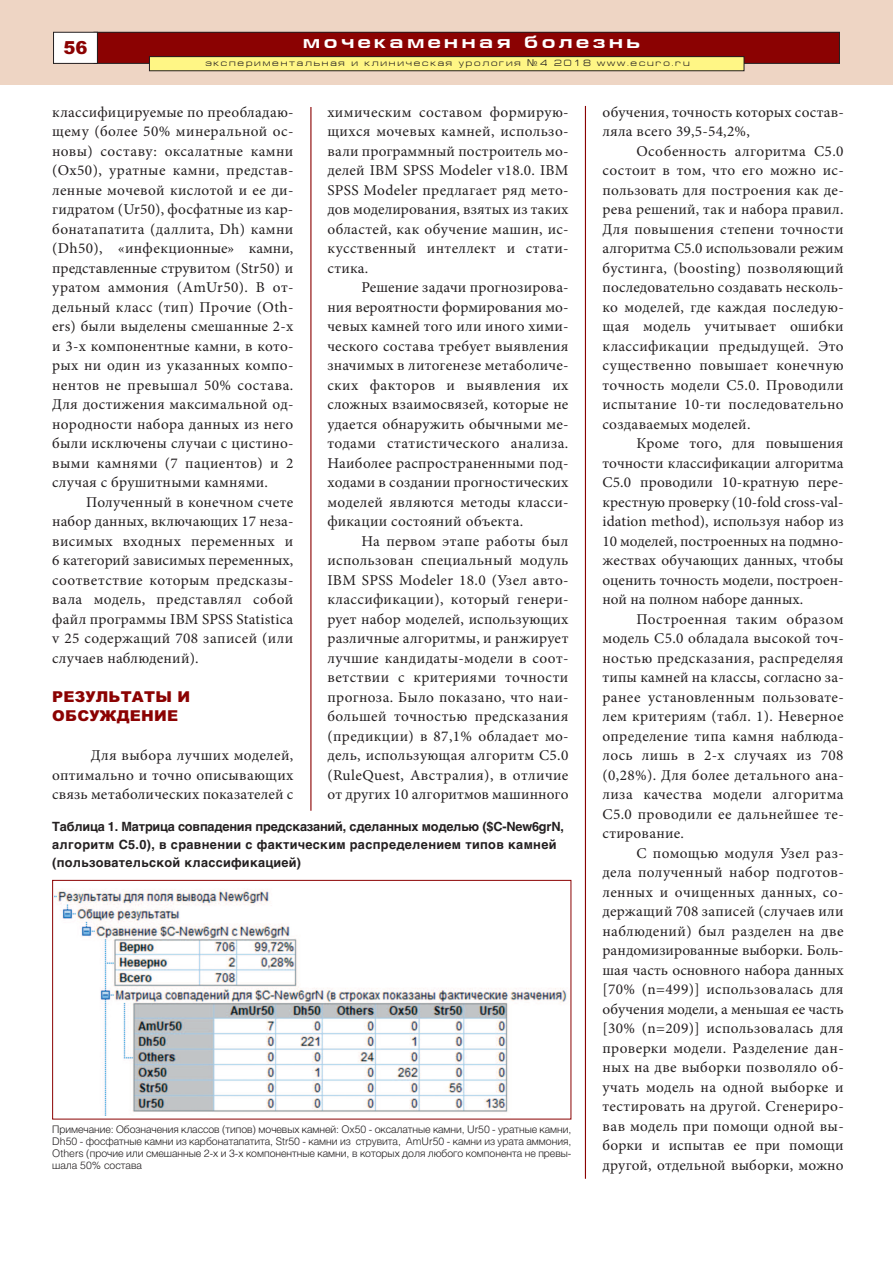
<style>
.page{position:relative;width:893px;height:1263px;background:#fff}
.page>*{position:absolute;margin:0;border:0;box-sizing:border-box;transform-origin:0 0}
.t1{font:700 18px "Europe Ext";letter-spacing:.2em;color:#fff}
.t2{font:900 18px "Arial";color:#8b0202}
.t3{font:15px/19.5px "Minion Pro";letter-spacing:.015em;color:#231f20;text-align:justify}
.t4{font:900 15px/19.5px "Arial";letter-spacing:.015em;color:#8b0202}
.t5{font:700 12.75px/18px "Helvetica";letter-spacing:.02em;color:#231f20}
.t6{font:300 10.5px/12px "Helvetica";color:#231f20;text-align:justify}
.t7{font:9px "Europe Ext Normal";letter-spacing:.2em;color:#231f20}
.s1{font-family:"Europe"}
</style>
<div class="page">
<hr style="left:310px;top:107px;width:1px;height:704px;background:#8b0202">
<hr style="left:585px;top:106px;width:1px;height:1073px;background:#8b0202">
<div style="left:0;top:0;width:893px;height:85px;background:#eed5c4"></div>
<div style="left:94px;top:33px;width:745px;height:30px;background:#8b0202"></div>
<div style="left:94px;top:32px;width:746px;height:32px;border:1px solid #231f20"></div>
<div style="left:54px;top:33px;width:43px;height:30px;background:#fff"></div>
<div style="left:53px;top:32px;width:45px;height:32px;border:1px solid #231f20"></div>
<div style="left:150px;top:57px;width:594px;height:13px;background:#fff685"></div>
<div style="left:149px;top:56px;width:595px;height:15px;border:1px solid #231f20"></div>
<img style="left:55px;top:889px;width:512px;height:226px">
<div style="left:52px;top:880px;width:519px;height:239px;border:1px solid #8b0202"></div>
<p class="t2" style="left:64px;top:37px;width:26px">56</p>
<p class="t1" style="left:303px;top:31px;width:339px">мочекаменная болезнь</p>
<p class="t7" style="left:205px;top:58px;width:486px">экспериментальная и клиническая урология <span class="s1">¹</span>4 2018 www.ecuro.ru</p>
<p class="t3" style="left:52px;top:104px;width:243px">классифицируемые по преобладаю&shy;щему (более 50% минеральной ос&shy;новы) составу: оксалатные камни (Ox50), уратные камни, представ&shy;ленные мочевой кислотой и ее ди&shy;гидратом (Ur50), фосфатные из кар&shy;бонатапатита (даллита, Dh) камни (Dh50), «инфекционные» камни, представленные струвитом (Str50) и уратом аммония (AmUr50). В от&shy;дельный класс (тип) Прочие (Oth&shy;ers) были выделены смешанные 2-х и 3-х компонентные камни, в кото&shy;рых ни один из указанных компо&shy;нентов не превышал 50% состава.<br>Для достижения максимальной од&shy;нородности набора данных из него были исключены случаи с цистино&shy;выми камнями (7 пациентов) и 2 случая с брушитными камнями.</p>
<p class="t3" style="left:52px;top:494px;width:243px;text-indent:34px">Полученный в конечном счете набор данных, включающих 17 неза&shy;висимых входных переменных и 6 категорий зависимых переменных, соответствие которым предсказы&shy;вала модель, представлял собой файл программы IBM SPSS Statistica v 25 содержащий 708 записей (или случаев наблюдений).</p>
<p class="t4" style="left:52px;top:687px;width:139px">РЕЗУЛЬТАТЫ И<br>ОБСУЖДЕНИЕ</p>
<p class="t3" style="left:52px;top:747px;width:243px;text-indent:39px">Для выбора лучших моделей, оптимально и точно описывающих связь метаболических показателей с</p>
<p class="t3" style="left:327px;top:104px;width:243px">химическим составом формирую&shy;щихся мочевых камней, использо&shy;вали программный построитель мо&shy;делей IBM SPSS Modeler v18.0. IBM SPSS Modeler предлагает ряд мето&shy;дов моделирования, взятых из таких областей, как обучение машин, ис&shy;кусственный интеллект и стати&shy;стика.</p>
<p class="t3" style="left:327px;top:279px;width:243px;text-indent:34px">Решение задачи прогнозирова&shy;ния вероятности формирования мо&shy;чевых камней того или иного хими&shy;ческого состава требует выявления значимых в литогенезе метаболиче&shy;ских факторов и выявления их сложных взаимосвязей, которые не удается обнаружить обычными ме&shy;тодами статистического анализа.<br>Наиболее распространенными под&shy;ходами в создании прогностических моделей являются методы класси&shy;фикации состояний объекта.</p>
<p class="t3" style="left:327px;top:533px;width:243px;text-indent:34px">На первом этапе работы был использован специальный модуль IBM SPSS Modeler 18.0 (Узел авто&shy;классификации), который генери&shy;рует набор моделей, использующих различные алгоритмы, и ранжирует лучшие кандидаты-модели в соот&shy;ветствии с критериями точности прогноза. Было показано, что наи&shy;большей точностью предсказания (предикции) в 87,1% обладает мо&shy;дель, использующая алгоритм С5.0 (RuleQuest, Австралия), в отличие от других 10 алгоритмов машинного</p>
<p class="t5" style="left:52px;top:818px;width:513px">Таблица 1. Матрица совпадения предсказаний, сделанных моделью ($C-New6grN, алгоритм С5.0), в сравнении с фактическим распределением типов камней (пользовательской классификацией)</p>
<p class="t6" style="left:52px;top:1122px;width:521px">Примечание: Обозначения классов (типов) мочевых камней: Ox50 - оксалатные камни, Ur50 - уратные камни, Dh50 - фосфатные камни из карбонатапатита, Str50 - камни из струвита, AmUr50 - камни из урата аммония, Others (прочие или смешанные 2-х и 3-х компонентные камни, в которых доля любого компонента не превы&shy;шала 50% состава</p>
<p class="t3" style="left:602px;top:104px;width:243px">обучения, точность которых состав&shy;ляла всего 39,5-54,2%,</p>
<p class="t3" style="left:602px;top:143px;width:243px;text-indent:34px">Особенность алгоритма C5.0 состоит в том, что его можно ис&shy;пользовать для построения как де&shy;рева решений, так и набора правил.<br>Для повышения степени точности алгоритма C5.0 использовали режим бустинга, (boosting) позволяющий последовательно создавать несколь&shy;ко моделей, где каждая последую&shy;щая модель учитывает ошибки классификации предыдущей. Это существенно повышает конечную точность модели C5.0. Проводили испытание 10-ти последовательно создаваемых моделей.</p>
<p class="t3" style="left:602px;top:435px;width:243px;text-indent:34px">Кроме того, для повышения точности классификации алгоритма C5.0 проводили 10-кратную пере&shy;крестную проверку (10-fold cross-val&shy;idation method), используя набор из 10 моделей, построенных на подмно&shy;жествах обучающих данных, чтобы оценить точность модели, построен&shy;ной на полном наборе данных.</p>
<p class="t3" style="left:602px;top:611px;width:243px;text-indent:34px">Построенная таким образом модель С5.0 обладала высокой точ&shy;ностью предсказания, распределяя типы камней на классы, согласно за&shy;ранее установленным пользовате&shy;лем критериям (табл. 1). Неверное определение типа камня наблюда&shy;лось лишь в 2-х случаях из 708 (0,28%). Для более детального ана&shy;лиза качества модели алгоритма С5.0 проводили ее дальнейшее те&shy;стирование.</p>
<p class="t3" style="left:602px;top:845px;width:243px;text-indent:34px">С помощью модуля Узел раз&shy;дела полученный набор подготов&shy;ленных и очищенных данных, со&shy;держащий 708 записей (случаев или наблюдений) был разделен на две рандомизированные выборки. Боль&shy;шая часть основного набора данных [70% (n=499)] использовалась для обучения модели, а меньшая ее часть [30% (n=209)] использовалась для проверки модели. Разделение дан&shy;ных на две выборки позволяло об&shy;учать модель на одной выборке и тестировать на другой. Сгенериро&shy;вав модель при помощи одной вы&shy;борки и испытав ее при помощи другой, отдельной выборки, можно</p>
</div>
